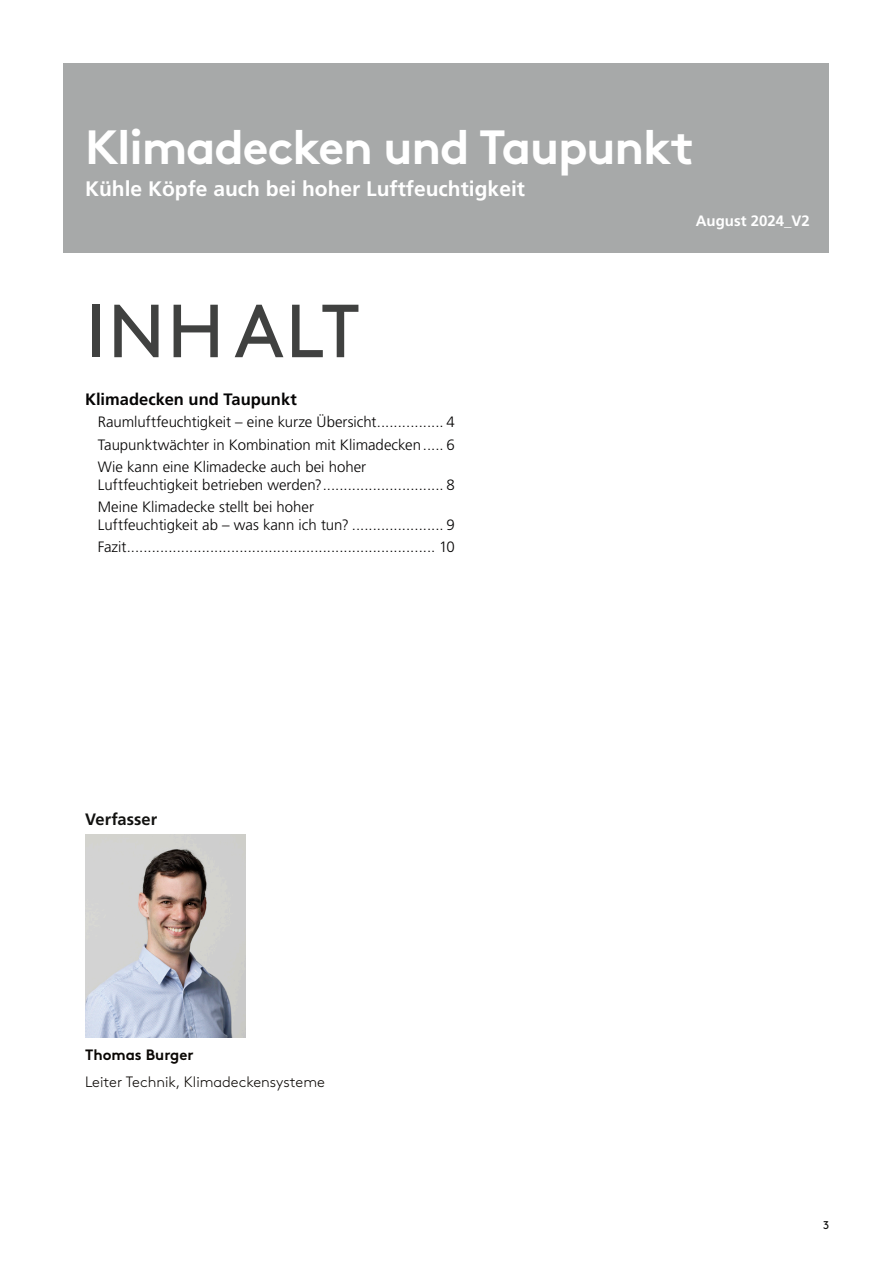
<style>
.page{position:relative;width:893px;height:1263px;background:#fff}
.page>*{position:absolute;margin:0;border:0;box-sizing:border-box;transform-origin:0 0}
.t1{font:75px "Swegon Brown";letter-spacing:.02em;color:#404140}
.t2{font:700 48px "Swegon Brown";letter-spacing:-.025em;color:#fff}
.t3{font:700 21px "Frutiger LT Pro";color:#fff}
.t4{font:700 16.5px "Frutiger LT Pro";color:#050404}
.t5{font:700 16.5px "Frutiger LT Pro";color:#11110f}
.t6{font:300 15px/22.2px "Frutiger LT Pro";color:#050404}
.t7{font:300 15px "Swegon Brown";color:#0a0704}
.t8{font:700 15px "Frutiger LT Pro";color:#fff}
.t9{font:700 15px "Swegon Brown";color:#0a0704}
.t10{font:11.25px "Swegon Brown";color:#11110f}
</style>
<div class="page">
<div style="left:64px;top:64px;width:765px;height:189px;background:#a7a9a9"></div>
<img style="left:85px;top:835px;width:160px;height:202px">
<h2 class="t2" style="left:85px;top:108px;width:611px">Klimadecken und Taupunkt</h2>
<h3 class="t3" style="left:85px;top:177px;width:441px">Kühle Köpfe auch bei hoher Luftfeuchtigkeit</h3>
<h1 class="t1" style="left:85px;top:274px;width:276px">INH ALT</h1>
<p class="t4" style="left:85px;top:389px;width:213px">Klimadecken und Taupunkt</p>
<p class="t6" style="left:98px;top:411px;width:359px;text-align:justify">Raumluftfeuchtigkeit – eine kurze Übersicht................ 4<br>Taupunktwächter in Kombination mit Klimadecken..... 6<br>Wie kann eine Klimadecke auch bei hoher</p>
<p class="t6" style="left:98px;top:474px;width:359px">Luftfeuchtigkeit betrieben werden?............................. 8<br>Meine Klimadecke stellt bei hoher</p>
<p class="t6" style="left:98px;top:514px;width:359px">Luftfeuchtigkeit ab – was kann ich tun? ...................... 9<br>Fazit.......................................................................... 10</p>
<p class="t8" style="left:696px;top:212px;width:116px">August 2024_V2</p>
<p class="t5" style="left:85px;top:810px;width:74px">Verfasser</p>
<p class="t9" style="left:85px;top:1043px;width:110px">Thomas Burger</p>
<p class="t7" style="left:85px;top:1070px;width:241px">Leiter Technik, Klimadeckensysteme</p>
<p class="t10" style="left:823px;top:1216px;width:8px">3</p>
</div>
